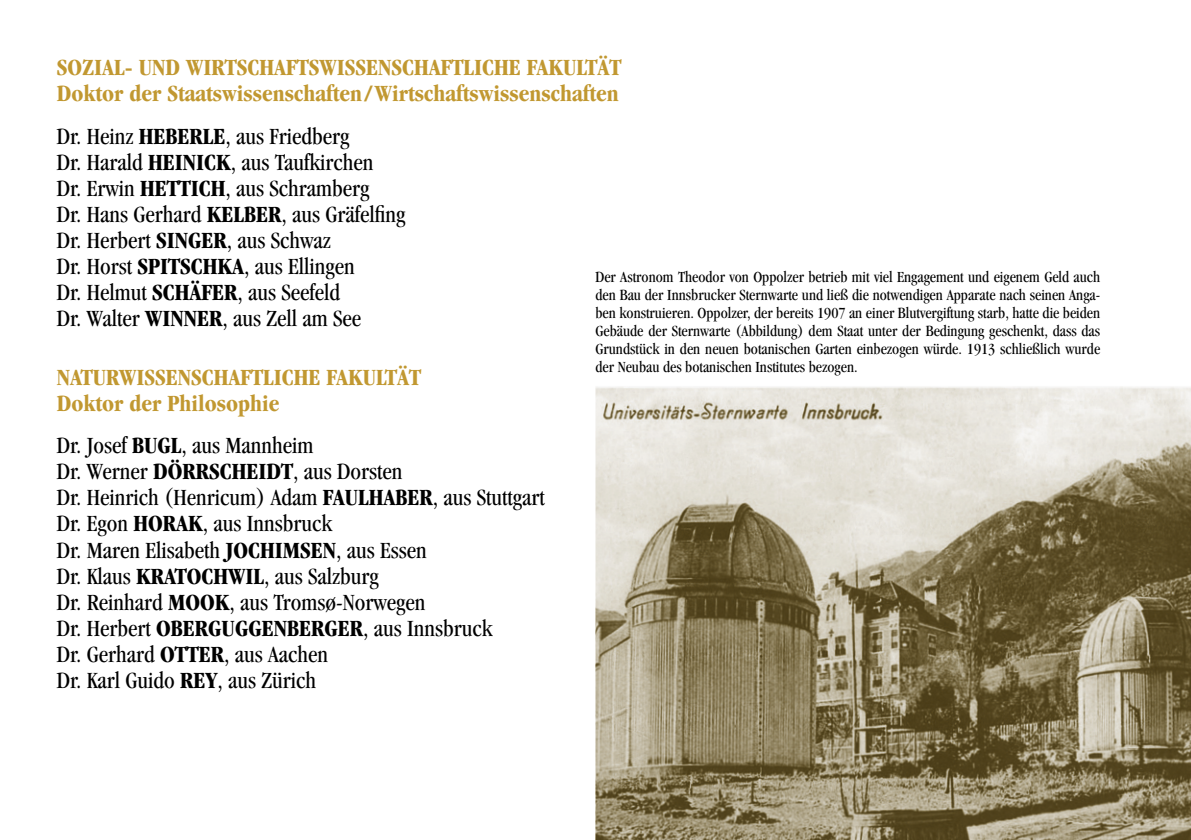
<style>
.page{position:relative;width:1191px;height:840px;background:#fff}
.page>*{position:absolute;margin:0;border:0;box-sizing:border-box;transform-origin:0 0}
.t1{font:condensed 24px/26px "Garamond";color:#000}
.t2{font:700 condensed 24px/26px "Garamond";color:#c19831}
.t3{font:condensed 16px/18px "Garamond";color:#000;text-align:justify}
.s1{font-weight:700}
</style>
<div class="page">
<img style="left:595px;top:386px;width:596px;height:453px">
<p class="t2" style="left:57px;top:54px;width:566px">SOZIAL- UND WIRTSCHAFTSWISSENSCHAFTLICHE FAKULTÄT<br>Doktor der Staatswissenschaften/Wirtschaftswissenschaften</p>
<p class="t1" style="left:57px;top:123px;width:350px">Dr. Heinz <span class="s1">HEBERLE</span>, aus Friedberg<br>Dr. Harald <span class="s1">HEINICK</span>, aus Taufkirchen<br>Dr. Erwin <span class="s1">HETTICH</span>, aus Schramberg<br>Dr. Hans Gerhard <span class="s1">KELBER</span>, aus Gräfelfing Dr. Herbert <span class="s1">SINGER</span>, aus Schwaz<br>Dr. Horst <span class="s1">SPITSCHKA</span>, aus Ellingen<br>Dr. Helmut <span class="s1">SCHÄFER</span>, aus Seefeld<br>Dr. Walter <span class="s1">WINNER</span>, aus Zell am See</p>
<p class="t2" style="left:57px;top:364px;width:366px">NATURWISSENSCHAFTLICHE FAKULTÄT<br>Doktor der Philosophie</p>
<p class="t1" style="left:57px;top:432px;width:489px">Dr. Josef <span class="s1">BUGL</span>, aus Mannheim<br>Dr. Werner <span class="s1">DÖRRSCHEIDT</span>, aus Dorsten<br>Dr. Heinrich (Henricum) Adam <span class="s1">FAULHABER</span>, aus Stuttgart Dr. Egon <span class="s1">HORAK</span>, aus Innsbruck<br>Dr. Maren Elisabeth <span class="s1">JOCHIMSEN</span>, aus Essen<br>Dr. Klaus <span class="s1">KRATOCHWIL</span>, aus Salzburg<br>Dr. Reinhard <span class="s1">MOOK</span>, aus Tromsø-Norwegen<br>Dr. Herbert <span class="s1">OBERGUGGENBERGER</span>, aus Innsbruck<br>Dr. Gerhard <span class="s1">OTTER</span>, aus Aachen<br>Dr. Karl Guido <span class="s1">REY</span>, aus Zürich</p>
<p class="t3" style="left:595px;top:267px;width:506px">Der Astronom Theodor von Oppolzer betrieb mit viel Engagement und eigenem Geld auch den Bau der Innsbrucker Sternwarte und ließ die notwendigen Apparate nach seinen Anga&shy;ben konstruieren. Oppolzer, der bereits 1907 an einer Blutvergiftung starb, hatte die beiden Gebäude der Sternwarte (Abbildung) dem Staat unter der Bedingung geschenkt, dass das Grundstück in den neuen botanischen Garten einbezogen würde. 1913 schließlich wurde der Neubau des botanischen Institutes bezogen.</p>
</div>
